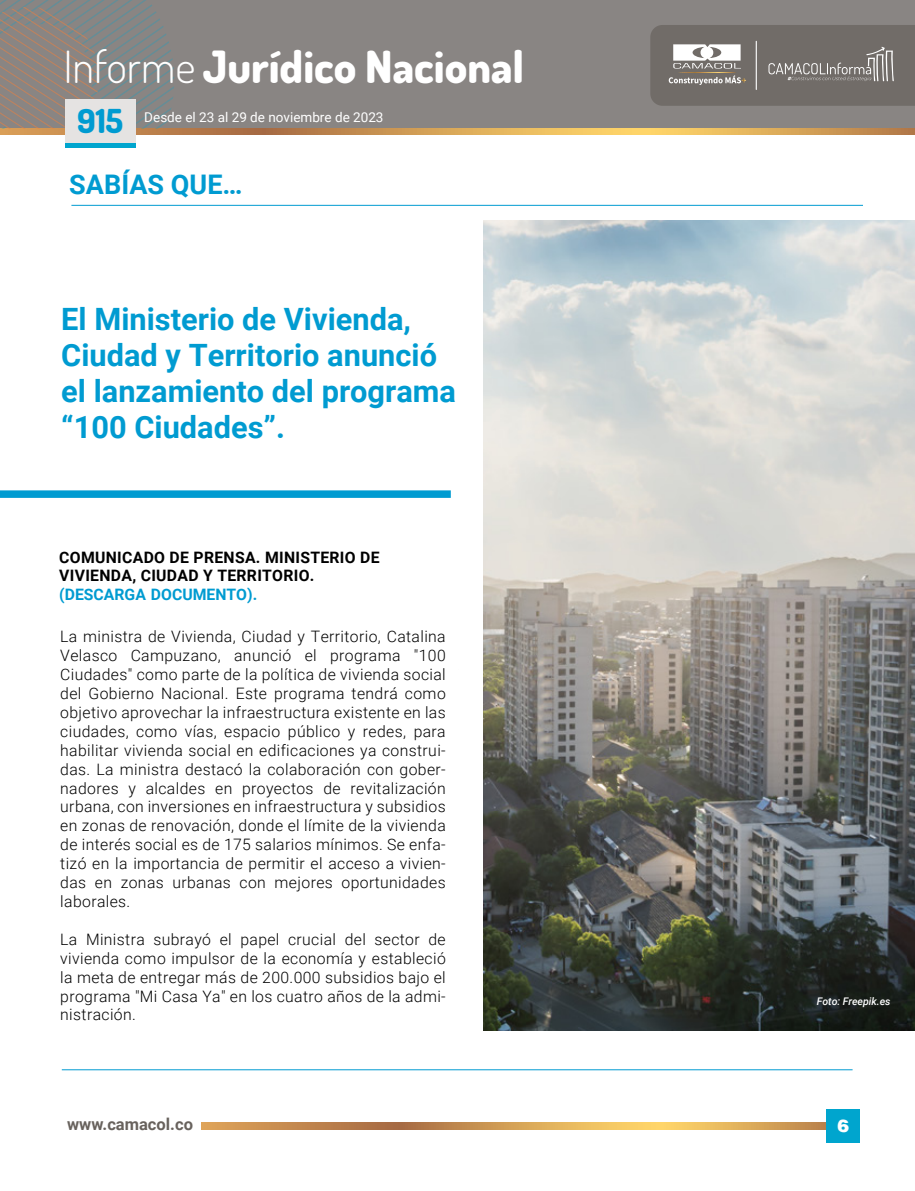
<style>
.page{position:relative;width:915px;height:1191px;background:#fff}
.page>*{position:absolute;margin:0;border:0;box-sizing:border-box;transform-origin:0 0}
.t1{font:44.4px "Dosis";color:#fff}
.t2{font:33px "Dosis";color:#009bd1}
.t3{font:700 30.75px/36px "Roboto";color:#009bd1}
.t4{font:700 27px "Roboto";color:#009bd1}
.t5{font:900 19.5px "Helvetica";color:#fff}
.t6{font:700 16.5px "Roboto";color:#68625d}
.t7{font:300 15.75px/18.9px "Roboto";letter-spacing:.025em;color:#000;text-align:justify}
.t8{font:700 15.75px/18px "Roboto";letter-spacing:.02em;color:#000}
.t9{font:700 15.75px "Roboto";color:#009bd1}
.t10{font:13.5px "Roboto";color:#fff}
.t11{font:italic 500 10.5px "Roboto";color:#fff}
</style>
<div class="page">
<svg style="left:201px;top:1122px;width:625px;height:7px;background:#d29e55"></svg>
<div style="left:826px;top:1109px;width:33px;height:33px;background:#00a5ce"></div>
<div style="left:0;top:0;width:914px;height:129px;background:#898583"></div>
<svg style="left:0;top:129px;width:914px;height:6px;background:#d29e56"></svg>
<svg style="left:0;top:0;width:179px;height:129px"></svg>
<div style="left:65px;top:142px;width:71px;height:6px;background:#00a5ce"></div>
<div style="left:65px;top:99px;width:71px;height:43px;background:#e5e3e2"></div>
<div style="left:0;top:490px;width:450px;height:8px;background:#009bd1"></div>
<hr style="left:71px;top:205px;width:791px;height:1px;background:#009bd1">
<hr style="left:62px;top:1069px;width:790px;height:1px;background:#009bd1">
<svg style="left:650px;top:25px;width:264px;height:81px;background:#7d7975"></svg>
<img style="left:483px;top:220px;width:431px;height:810px">
<h1 class="t1" style="left:63px;top:36px;width:462px">Informe Jurídico Nacional</h1>
<h2 class="t2" style="left:77px;top:98px;width:47px">915</h2>
<p class="t10" style="left:144px;top:108px;width:241px">Desde el 23 al 29 de noviembre de 2023</p>
<h3 class="t4" style="left:69px;top:166px;width:175px">SABÍAS QUE…</h3>
<h3 class="t3" style="left:61px;top:300px;width:396px">El Ministerio de Vivienda,<br>Ciudad y Territorio anunció el lanzamiento del programa “100 Ciudades”.</h3>
<p class="t8" style="left:59px;top:548px;width:322px">COMUNICADO DE PRENSA. MINISTERIO DE<br>VIVIENDA, CIUDAD Y TERRITORIO.</p>
<p class="t9" style="left:59px;top:583px;width:199px">(DESCARGA DOCUMENTO).</p>
<p class="t7" style="left:60px;top:626px;width:387px">La ministra de Vivienda, Ciudad y Territorio, Catalina Velasco Campuzano, anunció el programa "100<br>Ciudades" como parte de la política de vivienda social del Gobierno Nacional. Este programa tendrá como objetivo aprovechar la infraestructura existente en las ciudades, como vías, espacio público y redes, para habilitar vivienda social en edificaciones ya construi&shy;das. La ministra destacó la colaboración con gober&shy;nadores y alcaldes en proyectos de revitalización urbana, con inversiones en infraestructura y subsidios en zonas de renovación, donde el límite de la vivienda de interés social es de 175 salarios mínimos. Se enfa&shy;tizó en la importancia de permitir el acceso a vivien&shy;das en zonas urbanas con mejores oportunidades laborales.</p>
<p class="t7" style="left:60px;top:929px;width:387px">La Ministra subrayó el papel crucial del sector de vivienda como impulsor de la economía y estableció la meta de entregar más de 200.000 subsidios bajo el programa "Mi Casa Ya" en los cuatro años de la admi&shy;nistración.</p>
<p class="t6" style="left:67px;top:1112px;width:127px">www.camacol.co</p>
<p class="t11" style="left:816px;top:993px;width:75px">Foto: Freepik.es</p>
<p class="t5" style="left:837px;top:1118px;width:13px">6</p>
</div>
